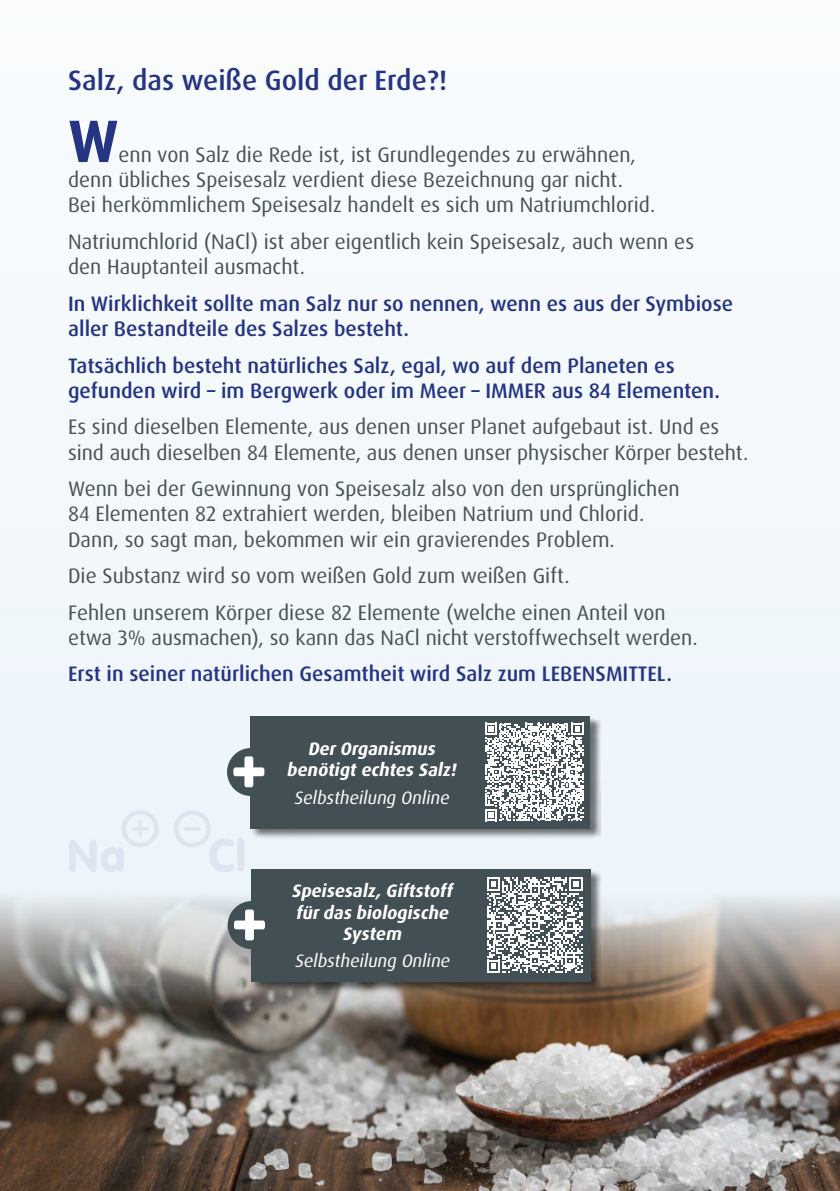
<style>
.page{position:relative;width:840px;height:1191px;background:#fff}
.page>*{position:absolute;margin:0;border:0;box-sizing:border-box;transform-origin:0 0}
.Fließtext_Blocksatz{font:700 60px "Dax Pro";color:#253483}
.Überschrift{font:500 28px "Dax Pro";color:#253483}
.Fließtext_Blocksatz-2{font:21px/25.2px "Dax Pro";color:#485155}
.Fließtext_Blocksatz-3{font:500 21px/25.2px "Dax Pro";color:#253483}
.Infobox_Überschrift{font:italic 700 18px/21.6px "Dax Pro";color:#fff;text-align:center}
.Infobox_Fließtext{font:italic 18px "Dax Pro";color:#fff}
</style>
<div class="page">
<div style="left:0;top:0;width:839px;height:1191px;background:#f3f8fc"></div>
<img style="left:0;top:893px;width:839px;height:298px">
<img style="left:45px;top:780px;width:205px;height:137px">
<div style="left:249px;top:715px;width:353px;height:124px;background:#000;opacity:.55"></div>
<div style="left:250px;top:716px;width:340px;height:112px;background:#424f55"></div>
<div style="left:227px;top:748px;width:48px;height:48px;background:#424f55;border-radius:50%"></div>
<svg style="left:233px;top:756px;width:31px;height:31px"></svg>
<svg style="left:485px;top:723px;width:98px;height:98px"></svg>
<div style="left:250px;top:868px;width:352px;height:124px;background:#000;opacity:.55"></div>
<div style="left:251px;top:869px;width:339px;height:112px;background:#424f55"></div>
<div style="left:227px;top:901px;width:48px;height:48px;background:#424f55;border-radius:50%"></div>
<svg style="left:234px;top:909px;width:31px;height:31px"></svg>
<svg style="left:487px;top:877px;width:95px;height:96px"></svg>
<p class="Überschrift" style="left:68px;top:62px;width:380px">Salz, das weiße Gold der Erde?!</p>
<p class="Fließtext_Blocksatz" style="left:68px;top:102px;width:52px">W</p>
<p class="Fließtext_Blocksatz-2" style="left:68px;top:142px;width:588px;text-indent:50px">enn von Salz die Rede ist, ist Grundlegendes zu erwähnen, denn übliches Speisesalz verdient diese Bezeichnung gar nicht.<br>Bei herkömmlichem Speisesalz handelt es sich um Natriumchlorid.</p>
<p class="Fließtext_Blocksatz-2" style="left:68px;top:229px;width:627px">Natriumchlorid (NaCl) ist aber eigentlich kein Speisesalz, auch wenn es den Hauptanteil ausmacht.</p>
<p class="Fließtext_Blocksatz-3" style="left:68px;top:291px;width:666px">In Wirklichkeit sollte man Salz nur so nennen, wenn es aus der Symbiose aller Bestandteile des Salzes besteht.</p>
<p class="Fließtext_Blocksatz-3" style="left:68px;top:353px;width:653px">Tatsächlich besteht natürliches Salz, egal, wo auf dem Planeten es gefunden wird – im Bergwerk oder im Meer – IMMER aus 84 Elementen.</p>
<p class="Fließtext_Blocksatz-2" style="left:68px;top:414px;width:681px">Es sind dieselben Elemente, aus denen unser Planet aufgebaut ist. Und es sind auch dieselben 84 Elemente, aus denen unser physischer Körper besteht.</p>
<p class="Fließtext_Blocksatz-2" style="left:68px;top:476px;width:612px">Wenn bei der Gewinnung von Speisesalz also von den ursprünglichen<br>84 Elementen 82 extrahiert werden, bleiben Natrium und Chlorid.<br>Dann, so sagt man, bekommen wir ein gravierendes Problem.</p>
<p class="Fließtext_Blocksatz-2" style="left:68px;top:563px;width:502px">Die Substanz wird so vom weißen Gold zum weißen Gift.</p>
<p class="Fließtext_Blocksatz-2" style="left:68px;top:600px;width:630px">Fehlen unserem Körper diese 82 Elemente (welche einen Anteil von etwa 3% ausmachen), so kann das NaCl nicht verstoffwechselt werden.</p>
<p class="Fließtext_Blocksatz-3" style="left:68px;top:661px;width:605px">Erst in seiner natürlichen Gesamtheit wird Salz zum LEBENSMITTEL.</p>
<p class="Infobox_Überschrift" style="left:286px;top:737px;width:175px">DerOrganismus benötigtechtes Salz!</p>
<p class="Infobox_Fließtext" style="left:293px;top:785px;width:160px">Selbstheilung Online</p>
<p class="Infobox_Überschrift" style="left:291px;top:880px;width:166px">Speisesalz,Giftstoff fürdas biologische<br>System</p>
<p class="Infobox_Fließtext" style="left:294px;top:949px;width:160px">Selbstheilung Online</p>
</div>
